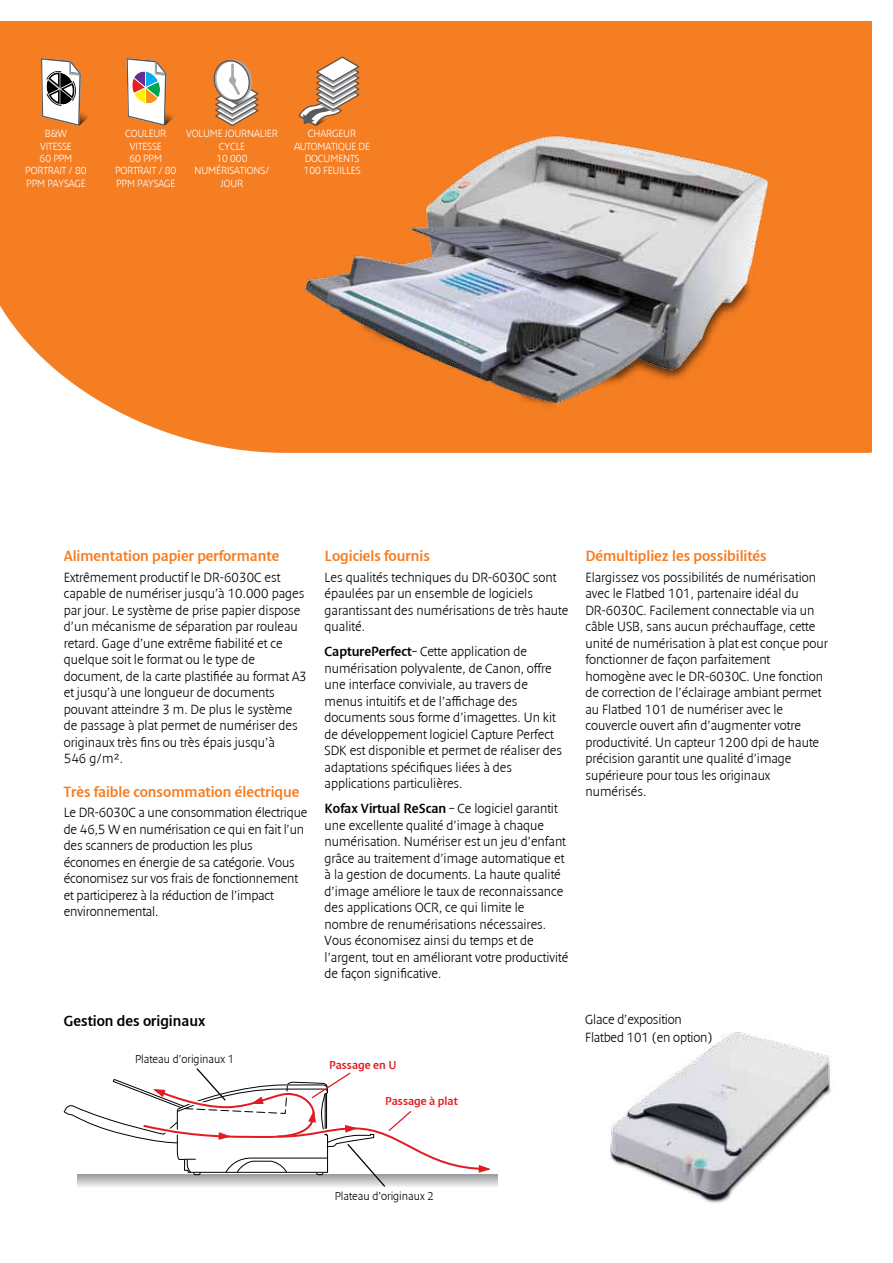
<style>
.page{position:relative;width:893px;height:1263px;background:#fff}
.page>*{position:absolute;margin:0;border:0;box-sizing:border-box;transform-origin:0 0}
.t1{font:15px "Denda New";color:#f57d22}
.t2{font:15px "Denda New";color:#000}
.t3{font:300 13.5px/16.5px "Denda New";color:#000}
.t4{font:300 11.55px "Denda New";color:#000}
.t5{font:11.55px "Denda New";color:#e11b22}
.t6{font:300 10.5px/12.3px "Denda New";letter-spacing:-.01em;color:#fff}
.s1{font-weight:400}
</style>
<div class="page">
<div style="left:0;top:21px;width:871px;height:432px;background:#f57d22"></div>
<img style="left:610px;top:1032px;width:222px;height:171px">
<svg style="left:63px;top:1068px;width:429px;height:119px"></svg>
<svg style="left:127px;top:58px;width:54px;height:68px"></svg>
<svg style="left:212px;top:58px;width:46px;height:68px"></svg>
<svg style="left:299px;top:56px;width:60px;height:55px"></svg>
<svg style="left:41px;top:58px;width:55px;height:68px"></svg>
<img style="left:298px;top:111px;width:480px;height:320px">
<p class="t6" style="left:40px;top:128px;width:29px;text-indent:5px">B&amp;W<br>Vitesse<br>60 ppm</p>
<p class="t6" style="left:25px;top:165px;width:7px">portrait</p>
<p class="t6" style="left:69px;top:165px;width:20px">/ 80</p>
<p class="t6" style="left:26px;top:177px;width:7px">ppm</p>
<p class="t6" style="left:47px;top:177px;width:7px">paysage</p>
<p class="t6" style="left:129px;top:128px;width:21px;text-indent:-4px">Couleur<br>Vitesse<br>60 ppm</p>
<p class="t6" style="left:115px;top:165px;width:7px">portrait</p>
<p class="t6" style="left:158px;top:165px;width:20px">/ 80</p>
<p class="t6" style="left:116px;top:177px;width:7px">ppm</p>
<p class="t6" style="left:137px;top:177px;width:7px">paysage</p>
<p class="t6" style="left:186px;top:128px;width:13px">Volume</p>
<p class="t6" style="left:216px;top:128px;width:33px;text-indent:8px">journalier<br>Cycle<br>10 000</p>
<p class="t6" style="left:194px;top:165px;width:8px">num</p>
<p class="t6" style="left:216px;top:165px;width:11px">érisations</p>
<p class="t6" style="left:265px;top:165px;width:6px">/</p>
<p class="t6" style="left:221px;top:177px;width:7px">jour</p>
<p class="t6" style="left:308px;top:128px;width:13px">Chargeur</p>
<p class="t6" style="left:294px;top:140px;width:7px">automatique</p>
<p class="t6" style="left:359px;top:140px;width:7px">de</p>
<p class="t6" style="left:304px;top:152px;width:26px">documents<br>100 feuilles</p>
<p class="t1" style="left:64px;top:548px;width:217px">Alimentation papier performante</p>
<p class="t3" style="left:64px;top:569px;width:245px">Extrêmement productif le DR-6030C est capable de numériser jusqu’à 10.000 pages par jour. Le système de prise papier dispose d’un mécanisme de séparation par rouleau retard. Gage d’une extrême fiabilité et ce quelque soit le format ou le type de document, de la carte plastifiée au format A3 et jusqu’à une longueur de documents pouvant atteindre 3 m. De plus le système de passage à plat permet de numériser des originaux très fins ou très épais jusqu’à<br>546 g/m².</p>
<p class="t1" style="left:64px;top:783px;width:237px">Très faible consommation électrique</p>
<p class="t3" style="left:64px;top:805px;width:245px">Le DR-6030C a une consommation électrique de 46,5 W en numérisation ce qui en fait l’un des scanners de production les plus économes en énergie de sa catégorie. Vous économisez sur vos frais de fonctionnement et participerez à la réduction de l’impact environnemental.</p>
<p class="t2" style="left:64px;top:1013px;width:143px">Gestion des originaux</p>
<p class="t4" style="left:135px;top:1053px;width:100px">Plateau d’originaux 1</p>
<p class="t1" style="left:325px;top:548px;width:107px">Logiciels fournis</p>
<p class="t3" style="left:325px;top:569px;width:245px">Les qualités techniques du DR-6030C sont épaulées par un ensemble de logiciels garantissant des numérisations de très haute qualité.</p>
<p class="t3" style="left:325px;top:643px;width:239px"><span class="s1">CapturePerfect</span>– Cette application de numérisation polyvalente, de Canon, offre une interface conviviale, au travers de menus intuitifs et de l’affichage des documents sous forme d’imagettes. Un kit de développement logiciel Capture Perfect SDK est disponible et permet de réaliser des adaptations spécifiques liées à des applications particulières.</p>
<p class="t3" style="left:325px;top:800px;width:245px"><span class="s1">Kofax Virtual ReScan</span> – Ce logiciel garantit une excellente qualité d’image à chaque numérisation. Numériser est un jeu d’enfant grâce au traitement d’image automatique et à la gestion de documents. La haute qualité d’image améliore le taux de reconnaissance des applications OCR, ce qui limite le nombre de renumérisations nécessaires.<br>Vous économisez ainsi du temps et de l’argent, tout en améliorant votre productivité de façon significative.</p>
<p class="t5" style="left:329px;top:1058px;width:69px">Passage en U</p>
<p class="t5" style="left:385px;top:1094px;width:74px">Passage à plat</p>
<p class="t1" style="left:585px;top:548px;width:183px">Démultipliez les possibilités</p>
<p class="t3" style="left:585px;top:569px;width:244px">Elargissez vos possibilités de numérisation avec le Flatbed 101, partenaire idéal du DR-6030C. Facilement connectable via un câble USB, sans aucun préchauffage, cette unité de numérisation à plat est conçue pour fonctionner de façon parfaitement homogène avec le DR-6030C. Une fonction de correction de l’éclairage ambiant permet au Flatbed 101 de numériser avec le couvercle ouvert afin d’augmenter votre productivité. Un capteur 1200 dpi de haute précision garantit une qualité d’image supérieure pour tous les originaux numérisés.</p>
<p class="t3" style="left:585px;top:1010px;width:129px;line-height:18px">Glace d’exposition<br>Flatbed 101 (en option)</p>
<p class="t4" style="left:335px;top:1190px;width:100px">Plateau d’originaux 2</p>
</div>
